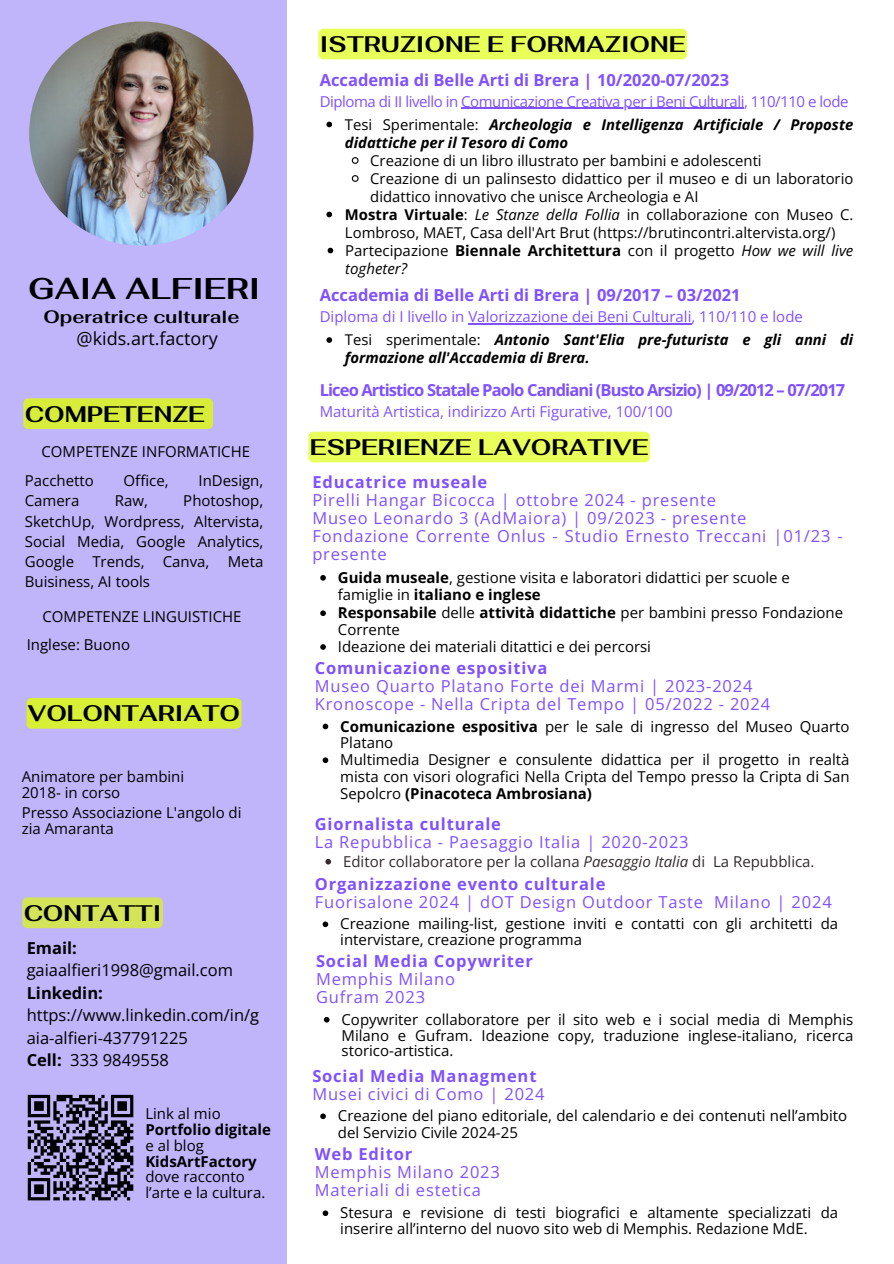
<style>
.page{position:relative;width:894px;height:1264px;background:#fff}
.page>*{position:absolute;margin:0;border:0;box-sizing:border-box;transform-origin:0 0}
.t1{font:700 30px "Fahkwang";color:#000}
.t2{font:700 22.5px "Fahkwang";color:#000}
.t3{font:700 18px "Fahkwang";color:#000}
.t4{font:18px "Open Sans";color:#000}
.t5{font:16.5px/18px "Open Sans";letter-spacing:.05em;color:#8051ff}
.t6{font:16.5px/22.5px "Open Sans";color:#000}
.t7{font:700 16.5px "Open Sans";color:#8051ff}
.t8{font:700 16.5px "Open Sans";letter-spacing:-.055em;color:#8051ff}
.t9{font:15px/15.8px "Open Sans";color:#000}
.t10{font:15px "Open Sans";color:#8051ff}
.t11{font:15px "Open Sans";letter-spacing:-.03em;color:#8051ff}
.t12{font:15px "Open Sans";color:#322c2c}
.t13{font:700 15px/15.8px "Open Sans";color:#000}
.t14{font:14.85px/18px "Open Sans";color:#000}
.t15{font:italic 700 14.85px/18px "Open Sans";color:#000}
.s1{font-weight:700}
.s2{font-weight:400}
.s3{font-weight:400;font-style:normal}
.s4{font-style:italic}
</style>
<div class="page">
<div style="left:0;top:0;width:893px;height:1263px;background:#c0b5fb"></div>
<img style="left:29px;top:21px;width:224px;height:225px;border-radius:50%">
<div style="left:287px;top:0;width:606px;height:1263px;background:#fff"></div>
<div style="left:318px;top:29px;width:369px;height:30px;background:#e9ff5a;border-radius:5px"></div>
<svg style="left:326px;top:122px;width:6px;height:5px"></svg>
<svg style="left:351px;top:157px;width:8px;height:7px"></svg>
<svg style="left:351px;top:175px;width:8px;height:7px"></svg>
<svg style="left:326px;top:212px;width:6px;height:5px"></svg>
<svg style="left:327px;top:248px;width:6px;height:5px"></svg>
<hr style="left:461px;top:108px;width:282px;height:1px;background:#8051ff">
<svg style="left:326px;top:337px;width:6px;height:6px"></svg>
<hr style="left:468px;top:323px;width:223px;height:1px;background:#8051ff">
<div style="left:22px;top:897px;width:141px;height:31px;background:#d3e458;border-radius:5px"></div>
<div style="left:23px;top:398px;width:190px;height:31px;background:#d7ed3a"></div>
<div style="left:308px;top:431px;width:341px;height:31px;background:#e9ff5a;border-radius:5px"></div>
<div style="left:26px;top:698px;width:215px;height:30px;background:#d7ef35"></div>
<svg style="left:320px;top:610px;width:6px;height:6px"></svg>
<svg style="left:320px;top:644px;width:6px;height:5px"></svg>
<svg style="left:320px;top:575px;width:6px;height:5px"></svg>
<svg style="left:27px;top:1094px;width:107px;height:107px"></svg>
<svg style="left:322px;top:723px;width:6px;height:6px"></svg>
<svg style="left:322px;top:757px;width:6px;height:6px"></svg>
<svg style="left:325px;top:858px;width:6px;height:6px"></svg>
<svg style="left:324px;top:1017px;width:5px;height:5px"></svg>
<svg style="left:322px;top:1210px;width:6px;height:5px"></svg>
<svg style="left:322px;top:921px;width:6px;height:6px"></svg>
<svg style="left:320px;top:1113px;width:6px;height:6px"></svg>
<h1 class="t1" style="left:28px;top:269px;width:234px">GAIA ALFIERI</h1>
<h3 class="t3" style="left:43px;top:305px;width:198px">Operatrice culturale</h3>
<p class="t4" style="left:77px;top:325px;width:143px">@kids.art.factory</p>
<p class="t2" style="left:25px;top:399px;width:182px">COMPETENZE</p>
<h4 class="t9" style="left:42px;top:443px;width:210px">COMPETENZE INFORMATICHE</h4>
<h2 class="t9" style="left:25px;top:472px;width:71px">Pacchetto</h2>
<h2 class="t9" style="left:124px;top:472px;width:47px">Office,</h2>
<h2 class="t9" style="left:198px;top:472px;width:66px">InDesign,</h2>
<h2 class="t9" style="left:25px;top:492px;width:56px">Camera</h2>
<h2 class="t9" style="left:115px;top:492px;width:35px">Raw,</h2>
<h2 class="t9" style="left:25px;top:490px;width:240px;line-height:20.2px;text-align:justify;text-indent:158px">Photoshop, SketchUp, Wordpress, Altervista, Social Media, Google Analytics, Google Trends, Canva, Meta Buisiness, AI tools</h2>
<h5 class="t9" style="left:43px;top:608px;width:200px">COMPETENZE LINGUISTICHE</h5>
<p class="t9" style="left:27px;top:636px;width:105px">Inglese: Buono</p>
<p class="t2" style="left:28px;top:698px;width:214px">VOLONTARIATO</p>
<h3 class="t9" style="left:22px;top:768px;width:164px">Animatore per bambini</h3>
<p class="t9" style="left:22px;top:784px;width:100px">2018- in corso</p>
<p class="t9" style="left:22px;top:804px;width:221px">Presso Associazione L'angolo di zia Amaranta</p>
<p class="t2" style="left:24px;top:898px;width:139px">CONTATTI</p>
<p class="t6" style="left:27px;top:936px;width:234px"><span class="s1">Email: </span>gaiaalfieri1998@gmail.com<br><span class="s1">Linkedin: </span>https://www.linkedin.com/in/g aia-alfieri-437791225<br><span class="s1">Cell:</span> 333 9849558</p>
<p class="t13" style="left:145px;top:1105px;width:127px"><span class="s2">Link al mio<br></span>Portfolio digitale <span class="s2">e al blog</span></p>
<p class="t9" style="left:145px;top:1152px;width:121px"><span class="s1">KidsArtFactory </span>dove racconto l’arte e la cultura.</p>
<h5 class="t2" style="left:319px;top:29px;width:367px">ISTRUZIONE E FORMAZIONE</h5>
<h2 class="t7" style="left:319px;top:68px;width:411px">Accademia di Belle Arti di Brera | 10/2020-07/2023</h2>
<h4 class="t11" style="left:319px;top:90px;width:530px">Diploma di II livello in Comunicazione Creativa per i Beni Culturali, 110/110 e lode</h4>
<p class="t15" style="left:345px;top:115px;width:509px"><span class="s3">Tesi Sperimentale:</span> Archeologia e Intelligenza Artificiale / Proposte didattiche per il Tesoro di Como</p>
<h2 class="t14" style="left:370px;top:151px;width:393px">Creazione di un libro illustrato per bambini e adolescenti</h2>
<p class="t14" style="left:370px;top:169px;width:484px">Creazione di un palinsesto didattico per il museo e di un laboratorio didattico innovativo che unisce Archeologia e AI</p>
<p class="t14" style="left:345px;top:205px;width:509px"><span class="s1">Mostra Virtuale</span>: <span class="s4">Le Stanze della Follia</span> in collaborazione con Museo C.<br>Lombroso, MAET, Casa dell'Art Brut (https://brutincontri.altervista.org/)</p>
<p class="t9" style="left:345px;top:241px;width:509px;line-height:18px">Partecipazione <span class="s1">Biennale Architettura</span> con il progetto <span class="s4">How we will live togheter?</span></p>
<p class="t7" style="left:319px;top:283px;width:422px">Accademia di Belle Arti di Brera | 09/2017 – 03/2021</p>
<h2 class="t10" style="left:319px;top:306px;width:484px">Diploma di I livello in Valorizzazione dei Beni Culturali, 110/110 e lode</h2>
<p class="t15" style="left:345px;top:330px;width:510px"><span class="s3">Tesi sperimentale:</span> Antonio Sant'Elia pre-futurista e gli anni di formazione all'Accademia di Brera.</p>
<h3 class="t8" style="left:319px;top:378px;width:527px">Liceo Artistico Statale Paolo Candiani (Busto Arsizio) | 09/2012 – 07/2017</h3>
<p class="t10" style="left:319px;top:401px;width:354px">Maturità Artistica, indirizzo Arti Figurative, 100/100</p>
<p class="t2" style="left:310px;top:432px;width:340px">ESPERIENZE LAVORATIVE</p>
<h2 class="t5" style="left:312px;top:472px;width:532px"><span class="s1">Educatrice museale<br></span>Pirelli Hangar Bicocca | ottobre 2024 - presente<br>Museo Leonardo 3 (AdMaiora) | 09/2023 - presente Fondazione Corrente Onlus - Studio Ernesto Treccani |01/23 - presente</h2>
<h4 class="t9" style="left:338px;top:568px;width:453px;line-height:16.8px"><span class="s1">Guida museale</span>, gestione visita e laboratori didattici per scuole e famiglie in <span class="s1">italiano e inglese</span></h4>
<h3 class="t9" style="left:338px;top:604px;width:506px;line-height:16.8px"><span class="s1">Responsabile</span> delle <span class="s1">attività didattiche</span> per bambini presso Fondazione<br>Corrente</h3>
<p class="t9" style="left:338px;top:638px;width:314px">Ideazione dei materiali ditattici e dei percorsi</p>
<p class="t5" style="left:315px;top:659px;width:457px"><span class="s1">Comunicazione espositiva<br></span>Museo Quarto Platano Forte dei Marmi | 2023-2024<br>Kronoscope - Nella Cripta del Tempo | 05/2022 - 2024</p>
<p class="t9" style="left:340px;top:717px;width:510px;line-height:16.8px"><span class="s1">Comunicazione espositiva</span> per le sale di ingresso del Museo Quarto<br>Platano</p>
<h4 class="t9" style="left:340px;top:751px;width:510px;line-height:16.8px;text-align:justify">Multimedia Designer e consulente didattica per il progetto in realtà mista con visori olografici Nella Cripta del Tempo presso la Cripta di San Sepolcro <span class="s1">(Pinacoteca Ambrosiana)</span></h4>
<p class="t5" style="left:314px;top:814px;width:375px"><span class="s1">Giornalista culturale<br></span>La Repubblica - Paesaggio Italia | 2020-2023</p>
<h4 class="t12" style="left:343px;top:850px;width:473px">Editor collaboratore per la collana <span class="s4">Paesaggio Italia</span> di La Repubblica.</h4>
<p class="t5" style="left:314px;top:874px;width:518px"><span class="s1">Organizzazione evento culturale<br></span>Fuorisalone 2024 | dOT Design Outdoor Taste Milano | 2024</p>
<h4 class="t9" style="left:340px;top:915px;width:499px">Creazione mailing-list, gestione inviti e contatti con gli architetti da intervistare, creazione programma</h4>
<p class="t5" style="left:316px;top:951px;width:218px"><span class="s1">Social Media Copywriter<br></span>Memphis Milano<br>Gufram 2023</p>
<h4 class="t9" style="left:341px;top:1011px;width:513px;text-align:justify">Copywriter collaboratore per il sito web e i social media di Memphis Milano e Gufram. Ideazione copy, traduzione inglese-italiano, ricerca storico-artistica.</h4>
<p class="t5" style="left:312px;top:1066px;width:234px"><span class="s1">Social Media Managment<br></span>Musei civici di Como | 2024</p>
<h4 class="t9" style="left:338px;top:1107px;width:510px;line-height:16.8px">Creazione del piano editoriale, del calendario e dei contenuti nell’ambito del Servizio Civile 2024-25</h4>
<p class="t5" style="left:315px;top:1144px;width:187px"><span class="s1">Web Editor<br></span>Memphis Milano 2023<br>Materiali di estetica</p>
<h4 class="t9" style="left:340px;top:1204px;width:499px">Stesura e revisione di testi biografici e altamente specializzati da inserire all’interno del nuovo sito web di Memphis. Redazione MdE.</h4>
</div>
